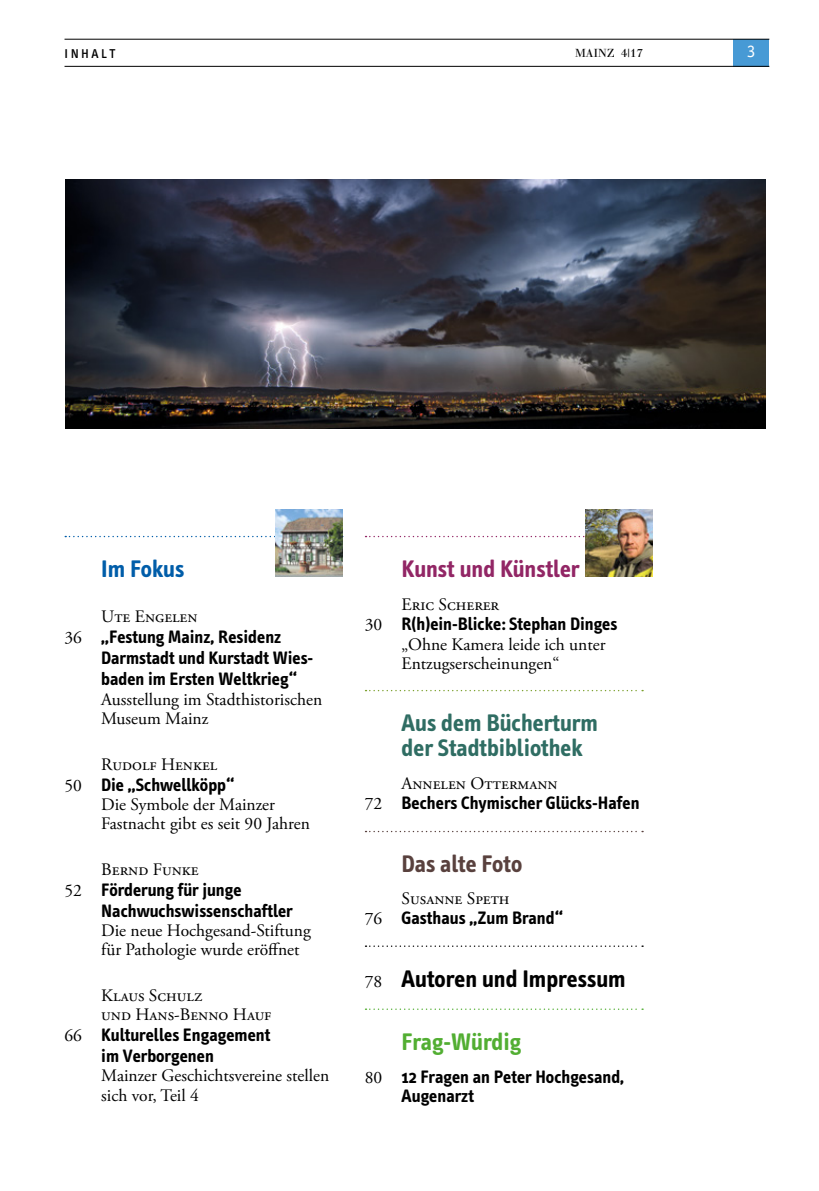
<style>
.page{position:relative;width:819px;height:1191px;background:#fff}
.page>*{position:absolute;margin:0;border:0;box-sizing:border-box;transform-origin:0 0}
.t1{font:700 24.5px/24.5px "Info Text";color:#2f6d63}
.t2{font:700 24.5px "Info Text";color:#000}
.t3{font:700 24.5px "Info Text";color:#922665}
.t4{font:700 24.5px "Info Text";color:#59413e}
.t5{font:700 24.5px "Info Text";color:#52ae32}
.t6{font:700 24.5px "Info Text";color:#005da9}
.t7{font:700 18.38px/21px "Info Text";color:#000}
.t8{font:17.5px/19.2px "Adobe Garamond Pro";color:#000}
.t9{font:17.5px/19.2px "Adobe Garamond Pro";letter-spacing:-.02em;color:#000}
.t10{font:17.5px "Officina Sans";color:#fff}
.t11{font:13.12px "Info Text Medium Caps";letter-spacing:.19em;color:#000}
.t12{font:11.38px "Walbaum";letter-spacing:.015em;color:#000}
.s1{font-family:"Adobe Garamond Pro";font-weight:400;font-size:17.5px}
</style>
<div class="page">
<div style="left:733px;top:39px;width:36px;height:27px;background:#479ad5"></div>
<hr style="left:64px;top:39px;width:705px;height:1px;background:#000">
<hr style="left:64px;top:66px;width:705px;height:1px;background:#000">
<img style="left:66px;top:179px;width:699px;height:249px">
<svg style="left:65px;top:536px;width:278px;height:1px"></svg>
<svg style="left:365px;top:536px;width:220px;height:1px"></svg>
<svg style="left:365px;top:690px;width:278px;height:1px"></svg>
<svg style="left:365px;top:831px;width:278px;height:1px"></svg>
<svg style="left:365px;top:945px;width:278px;height:2px"></svg>
<svg style="left:365px;top:1008px;width:278px;height:2px"></svg>
<img style="left:275px;top:510px;width:67px;height:67px">
<img style="left:585px;top:510px;width:67px;height:67px">
<p class="t11" style="left:65px;top:46px;width:52px">INHALT</p>
<p class="t12" style="left:575px;top:46px;width:69px">MAINZ 4|17</p>
<p class="t10" style="left:747px;top:41px;width:10px">3</p>
<h1 class="t6" style="left:101px;top:555px;width:85px">Im Fokus</h1>
<p class="t8" style="left:101px;top:608px;width:98px">Ute Engelen</p>
<p class="t7" style="left:101px;top:627px;width:213px;text-indent:-37px"><span class="s1">36</span> „Festung Mainz, Residenz<br>Darmstadt und Kurstadt Wies&shy;baden im Ersten Weltkrieg“</p>
<p class="t8" style="left:101px;top:690px;width:222px">Ausstellung im Stadthistorischen<br>Museum Mainz</p>
<p class="t8" style="left:101px;top:755px;width:117px">Rudolf Henkel</p>
<p class="t7" style="left:64px;top:774px;width:171px"><span class="s1">50</span> Die „Schwellköpp“</p>
<p class="t8" style="left:101px;top:795px;width:210px">Die Symbole der Mainzer<br>Fastnacht gibt es seit 90 Jahren</p>
<p class="t8" style="left:101px;top:860px;width:99px">Bernd Funke</p>
<p class="t7" style="left:101px;top:879px;width:193px;text-indent:-37px"><span class="s1">52</span> Förderung für junge<br>Nachwuchswissenschaftler</p>
<p class="t9" style="left:101px;top:921px;width:211px">Die neue Hochgesand-Stiftung für Pathologie wurde eröffnet</p>
<p class="t8" style="left:101px;top:986px;width:172px">Klaus Schulz<br>und Hans-Benno Hauf</p>
<p class="t7" style="left:101px;top:1024px;width:171px;text-indent:-37px"><span class="s1">66</span> Kulturelles Engagement im Verborgenen</p>
<p class="t8" style="left:101px;top:1067px;width:229px">Mainzer Geschichtsvereine stellen sich vor, Teil 4</p>
<h1 class="t3" style="left:401px;top:555px;width:179px">Kunst und Künstler</h1>
<p class="t8" style="left:401px;top:595px;width:99px">Eric Scherer</p>
<p class="t7" style="left:365px;top:614px;width:254px"><span class="s1">30</span> R(h)ein-Blicke: Stephan Dinges</p>
<p class="t8" style="left:401px;top:635px;width:205px">„Ohne Kamera leide ich unter<br>Entzugserscheinungen“</p>
<h1 class="t1" style="left:401px;top:710px;width:198px">Aus dem Bücherturm der Stadtbibliothek</h1>
<p class="t8" style="left:401px;top:774px;width:157px">Annelen Ottermann</p>
<p class="t7" style="left:365px;top:792px;width:276px"><span class="s1">72</span> Bechers Chymischer Glücks-Hafen</p>
<h1 class="t4" style="left:401px;top:849px;width:122px">Das alte Foto</h1>
<p class="t8" style="left:401px;top:889px;width:109px">Susanne Speth</p>
<p class="t7" style="left:365px;top:908px;width:199px"><span class="s1">76</span> Gasthaus „Zum Brand“</p>
<h1 class="t2" style="left:365px;top:964px;width:262px"><span class="s1">78</span> Autoren und Impressum</h1>
<h1 class="t5" style="left:401px;top:1027px;width:121px">Frag-Würdig</h1>
<p class="t7" style="left:401px;top:1067px;width:224px;line-height:19.2px;text-indent:-37px"><span class="s1">80</span> 12 Fragen an Peter Hochgesand,<br>Augenarzt</p>
</div>
